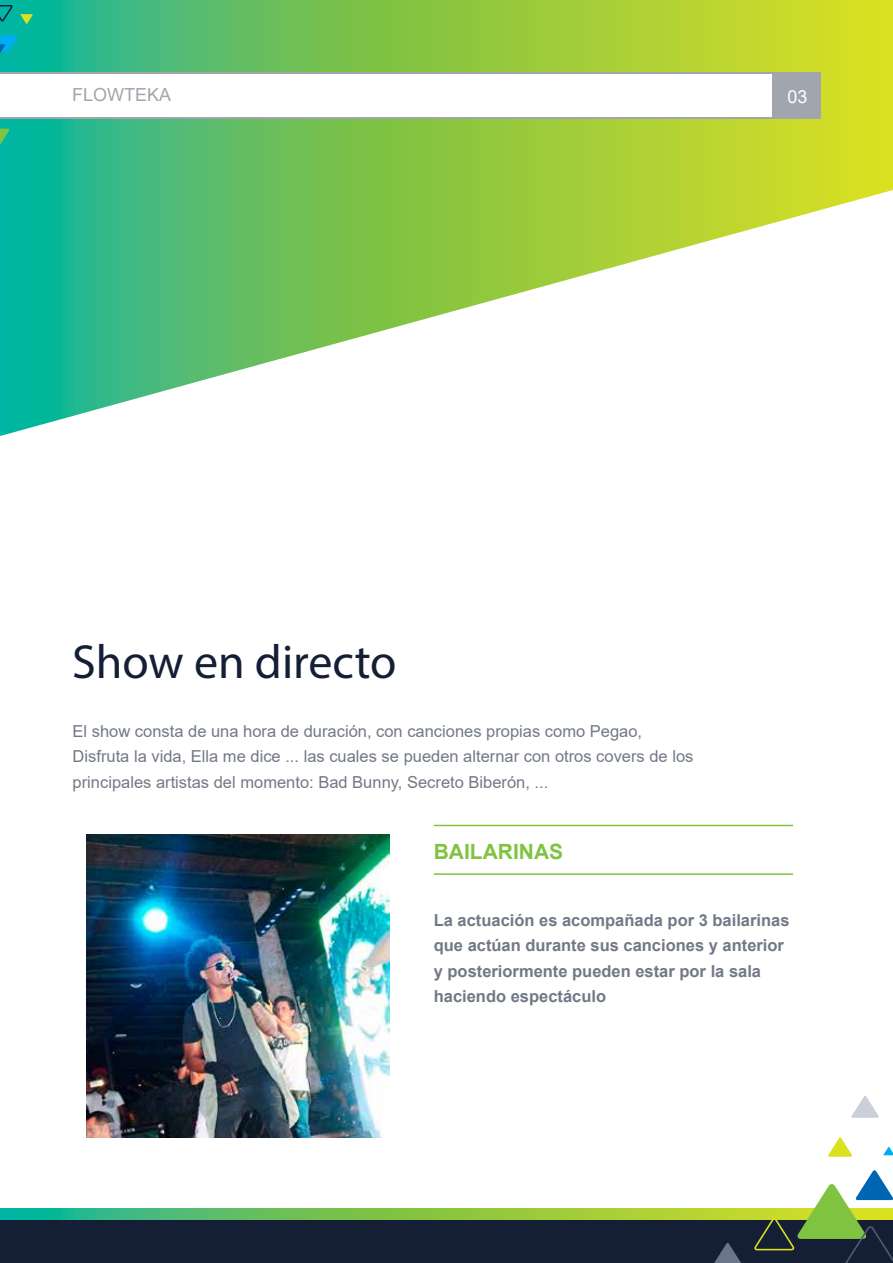
<style>
.page{position:relative;width:893px;height:1263px;background:#fff}
.page>*{position:absolute;margin:0;border:0;box-sizing:border-box;transform-origin:0 0}
.t1{font:48px "Myriad Pro";color:#141f35}
.t2{font:700 21px "Arial";color:#80c341}
.t3{font:18px "Arial";color:#a1a6ae}
.t4{font:18px "Arial";color:#fff}
.t5{font:16.5px/25.5px "Arial";color:#727986}
.t6{font:700 16.5px/25.5px "Arial";color:#727986}
</style>
<div class="page">
<svg style="left:0;top:0;width:893px;height:436px"></svg>
<img style="left:86px;top:834px;width:304px;height:303px">
<hr style="left:434px;top:825px;width:359px;height:1px;background:#80c341">
<hr style="left:434px;top:873px;width:359px;height:2px;background:#80c341">
<div style="left:774px;top:72px;width:47px;height:47px;background:#a1a6ae"></div>
<div style="left:0;top:72px;width:774px;height:47px;background:#a1a6ae"></div>
<div style="left:0;top:74px;width:771px;height:43px;background:#fff"></div>
<svg style="left:20px;top:14px;width:13px;height:10px"></svg>
<svg style="left:0;top:129px;width:10px;height:24px"></svg>
<svg style="left:0;top:4px;width:13px;height:18px"></svg>
<svg style="left:0;top:35px;width:18px;height:26px"></svg>
<svg style="left:0;top:1209px;width:752px;height:11px;background:#74c456"></svg>
<div style="left:0;top:1220px;width:893px;height:43px;background:#141f35"></div>
<svg style="left:851px;top:1096px;width:28px;height:22px"></svg>
<svg style="left:714px;top:1243px;width:27px;height:20px"></svg>
<svg style="left:883px;top:1147px;width:10px;height:8px"></svg>
<svg style="left:828px;top:1137px;width:25px;height:20px"></svg>
<svg style="left:752px;top:1170px;width:141px;height:93px"></svg>
<p class="t3" style="left:72px;top:82px;width:101px">FLOWTEKA</p>
<p class="t4" style="left:787px;top:84px;width:22px">03</p>
<h1 class="t1" style="left:72px;top:632px;width:326px">Show en directo</h1>
<p class="t5" style="left:73px;top:718px;width:622px">El show consta de una hora de duración, con canciones propias como Pegao,<br>Disfruta la vida, Ella me dice ... las cuales se pueden alternar con otros covers de los principales artistas del momento: Bad Bunny, Secreto Biberón, ...</p>
<p class="t2" style="left:434px;top:837px;width:131px">BAILARINAS</p>
<p class="t6" style="left:434px;top:907px;width:357px">La actuación es acompañada por 3 bailarinas que actúan durante sus canciones y anterior y posteriormente pueden estar por la sala haciendo espectáculo</p>
</div>
